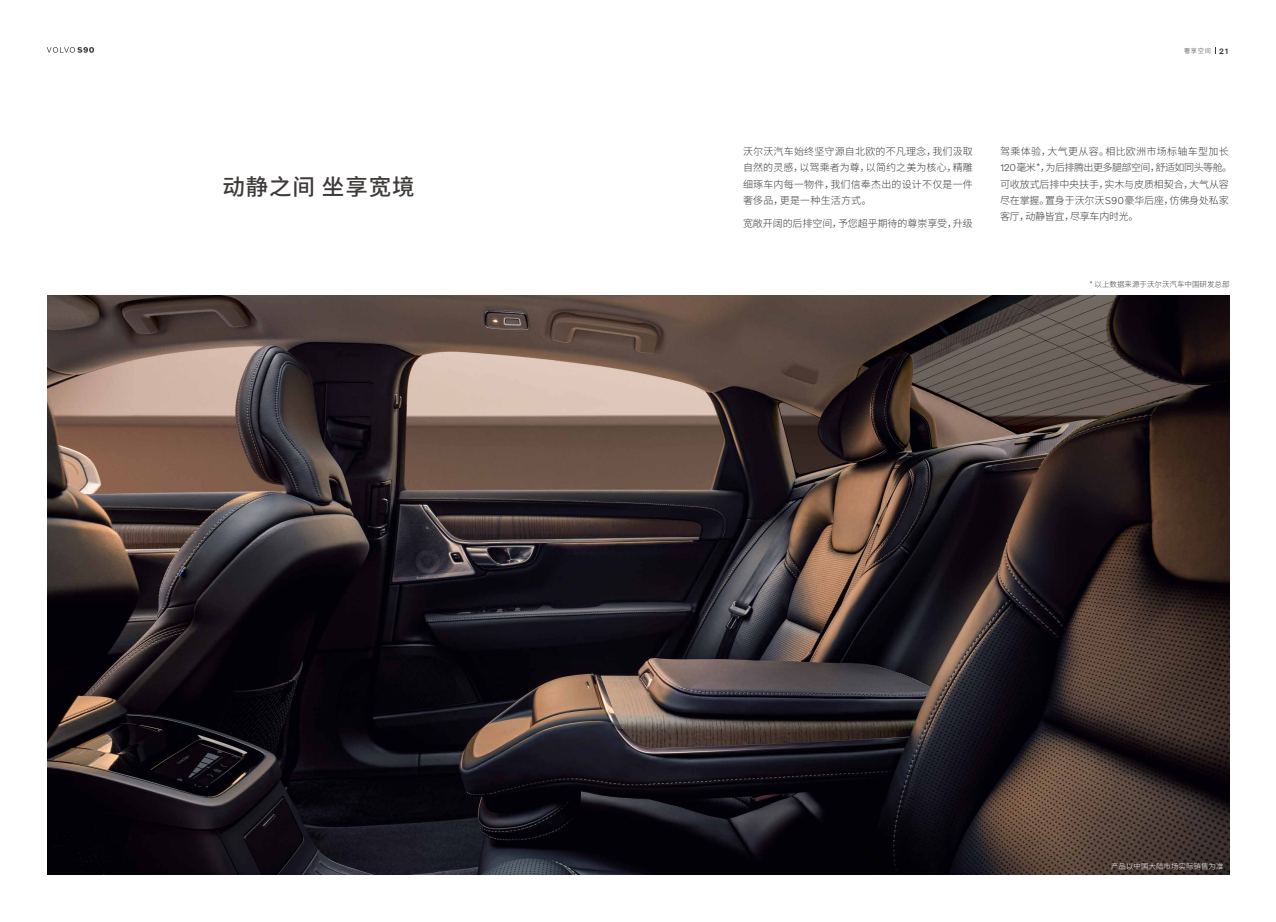
<style>
.page{position:relative;width:1276px;height:922px;background:#fff}
.page>*{position:absolute;margin:0;border:0;box-sizing:border-box;transform-origin:0 0}
.t1{font:500 22.5px "Source Han Sans CN";letter-spacing:.04em;color:#3e3a39}
.t2{font:300 10px/16.2px "Source Han Sans CN";letter-spacing:-.01em;color:#3e3a39;text-align:justify}
.t3{font:300 7.5px "Source Han Sans CN";color:#3e3a39}
.t4{font:300 7.5px "Source Han Sans CN";color:#fff}
.t5{font:300 6.25px "Source Han Sans CN";color:#3e3a39}
.s1{font-family:"Volvo Novum";font-weight:500;font-size:7.88px}
.s2{font-family:"Volvo Novum"}
</style>
<div class="page">
<img style="left:47px;top:295px;width:1183px;height:579px">
<svg style="left:47px;top:47px;width:47px;height:6px"></svg>
<h1 class="t1" style="left:222px;top:174px;width:194px">动静之间 坐享宽境</h1>
<p class="t5" style="left:1184px;top:47px;width:46px">奢享空间 <span class="s1">21</span></p>
<p class="t2" style="left:743px;top:144px;width:231px">沃尔沃汽车始终坚守源自北欧的不凡理念，我们汲取自然的灵感，以驾乘者为尊，以简约之美为核心，精雕细琢车内每一物件，我们信奉杰出的设计不仅是一件奢侈品，更是一种生活方式。</p>
<p class="t2" style="left:743px;top:215px;width:231px">宽敞开阔的后排空间，予您超乎期待的尊崇享受，升级</p>
<p class="t2" style="left:1000px;top:144px;width:234px;text-align:left">驾乘体验，大气更从容。相比欧洲市场标轴车型加长<br><span class="s2">120</span>毫米*，为后排腾出更多腿部空间，舒适如同头等舱。可收放式后排中央扶手，实木与皮质相契合，大气从容尽在掌握。置身于沃尔沃<span class="s2">S90</span>豪华后座，仿佛身处私家客厅，动静皆宜，尽享车内时光。</p>
<p class="t3" style="left:1089px;top:280px;width:141px">* 以上数据来源于沃尔沃汽车中国研发总部</p>
<p class="t4" style="left:1111px;top:861px;width:114px">产品以中国大陆市场实际销售为准</p>
</div>
